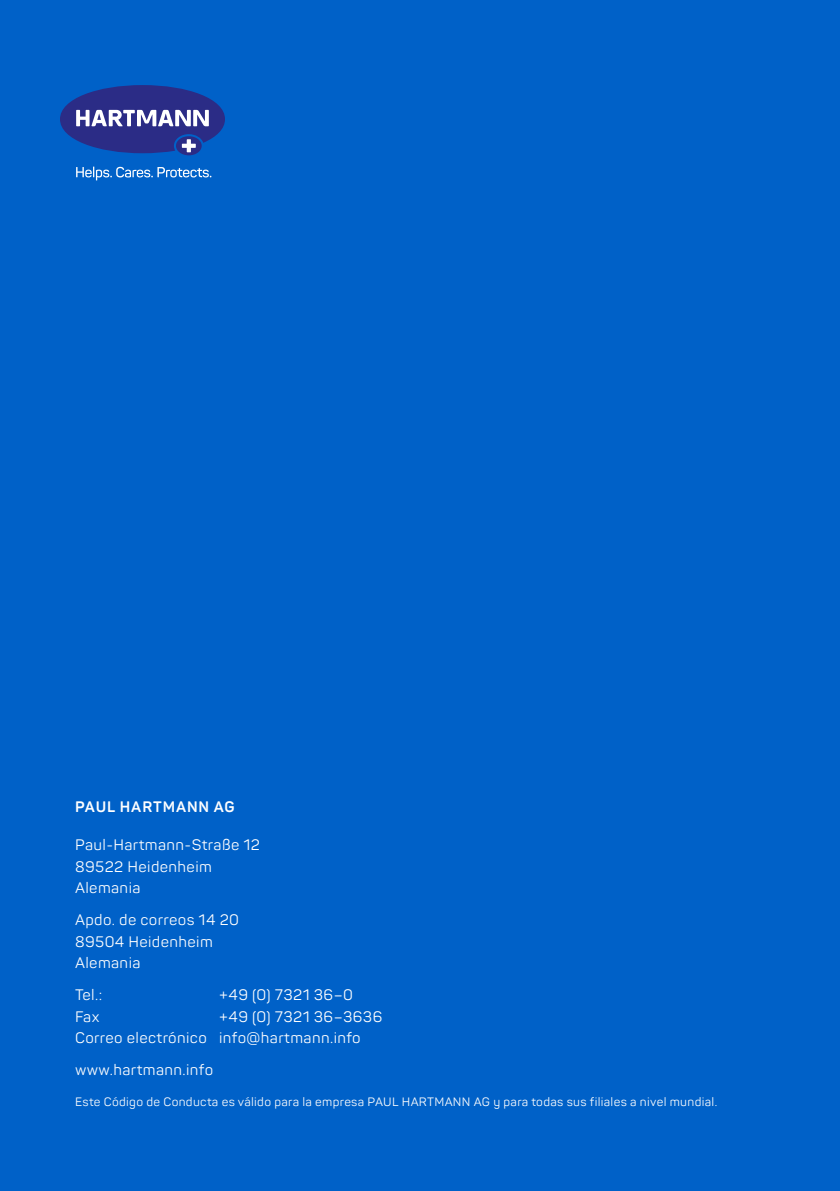
<style>
.page{position:relative;width:840px;height:1191px;background:#fff}
.page>*{position:absolute;margin:0;border:0;box-sizing:border-box;transform-origin:0 0}
.t1{font:15px/21.2px "Panton";letter-spacing:.025em;color:#fff}
.t2{font:700 15px "Panton";letter-spacing:.06em;color:#fff}
.t3{font:12px "Panton";letter-spacing:.025em;color:#fff}
</style>
<div class="page">
<div style="left:0;top:0;width:839px;height:1191px;background:#0061c8"></div>
<div style="left:176px;top:136px;width:25px;height:19px;background:#2b2c86;border-radius:50%"></div>
<svg style="left:60px;top:85px;width:165px;height:68px"></svg>
<svg style="left:76px;top:167px;width:135px;height:13px"></svg>
<p class="t2" style="left:75px;top:797px;width:161px">PAUL HARTMANN AG</p>
<p class="t1" style="left:75px;top:834px;width:186px">Paul-Hartmann-Straße 12<br>89522 Heidenheim<br>Alemania</p>
<p class="t1" style="left:75px;top:909px;width:165px">Apdo. de correos 14 20<br>89504 Heidenheim<br>Alemania</p>
<p class="t1" style="left:75px;top:984px;width:29px">Tel.:</p>
<p class="t1" style="left:219px;top:984px;width:135px">+49 (0) 7321 36–0</p>
<p class="t1" style="left:75px;top:1005px;width:26px">Fax</p>
<p class="t1" style="left:75px;top:1005px;width:309px;text-indent:144px">+49 (0) 7321 36–3636<br>Correo electrónico info@hartmann.info</p>
<p class="t1" style="left:75px;top:1059px;width:140px">www.hartmann.info</p>
<p class="t3" style="left:75px;top:1094px;width:643px">Este Código de Conducta es válido para la empresa PAUL HARTMANN AG y para todas sus filiales a nivel mundial.</p>
</div>
